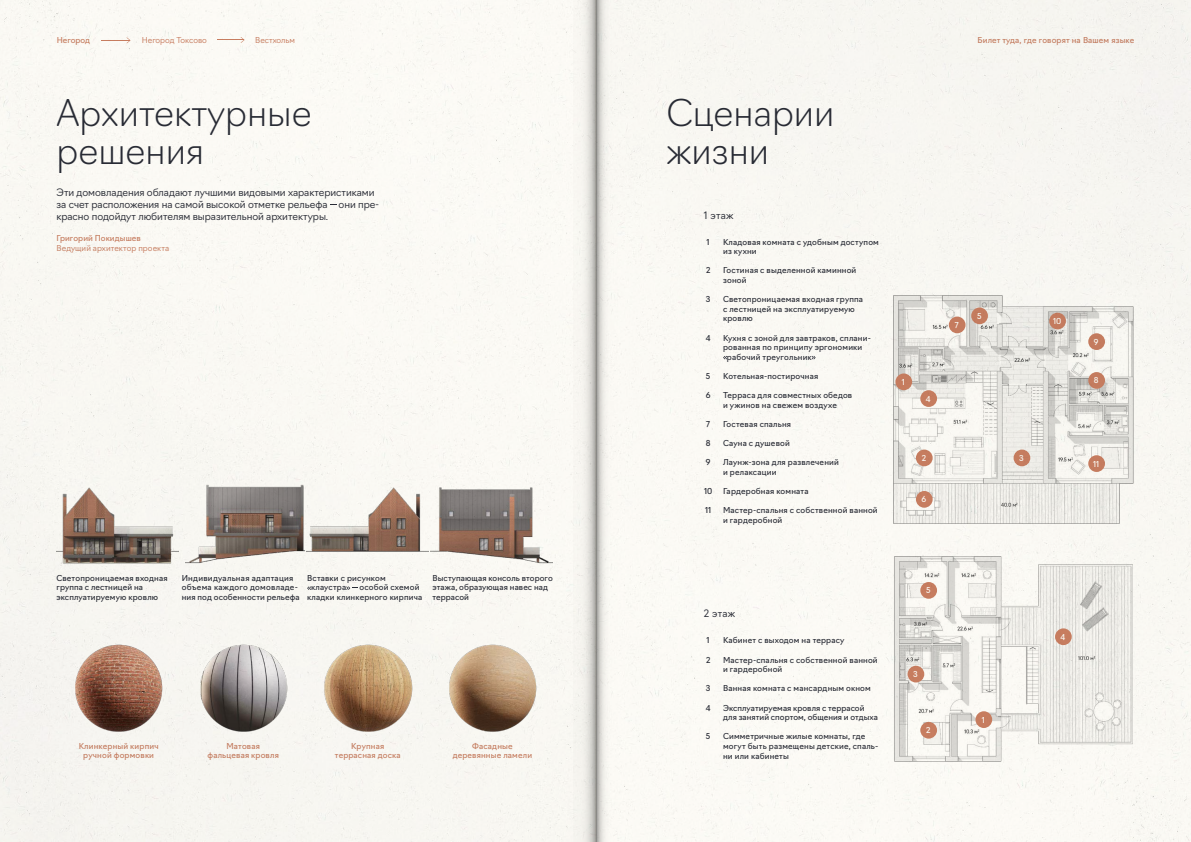
<style>
.page{position:relative;width:1191px;height:842px;background:#fff}
.page>*{position:absolute;margin:0;border:0;box-sizing:border-box;transform-origin:0 0}
.t1{font:200 36px/38px "Navigo";color:#2a2d38}
.t2{font:300 10px/12px "Navigo";letter-spacing:-.005em;color:#2a2d38}
.t3{font:8px/9.6px "Navigo";letter-spacing:.02em;color:#2a2d38}
.t4{font:8px/9.6px "Navigo";letter-spacing:.015em;color:#ca8064;text-align:center}
.t5{font:300 8px "Navigo";color:#ca8064}
.t6{font:8px "Navigo";color:#fff}
</style>
<div class="page">
<img style="left:0;top:0;width:1191px;height:842px">
<p class="t4" style="left:57px;top:34px;width:35px">Негород</p>
<p class="t5" style="left:142px;top:33px;width:67px">Негород Токсово</p>
<p class="t5" style="left:255px;top:33px;width:41px">Вестхольм</p>
<p class="t4" style="left:977px;top:34px;width:158px">Билет туда, где говорят на Вашем языке</p>
<h1 class="t1" style="left:57px;top:91px;width:257px">Архитектурные решения</h1>
<h1 class="t1" style="left:666px;top:91px;width:170px">Сценарии жизни</h1>
<p class="t2" style="left:57px;top:185px;width:324px">Эти домовладения обладают лучшими видовыми характеристиками за счет расположения на самой высокой отметке рельефа они пре&shy;красно подойдут любителям выразительной архитектуры.</p>
<p class="t4" style="left:57px;top:233px;width:86px">Григорий Покидышев</p>
<p class="t5" style="left:57px;top:242px;width:114px">Ведущий архитектор проекта</p>
<p class="t3" style="left:723px;top:236px;width:157px">Кладовая комната с удобным доступом из кухни</p>
<p class="t3" style="left:723px;top:265px;width:135px">Гостиная с выделенной каминной зоной</p>
<p class="t3" style="left:723px;top:294px;width:142px">Светопроницаемая входная группа с лестницей на эксплуатируемую кровлю</p>
<p class="t3" style="left:723px;top:332px;width:149px">Кухня с зоной для завтраков, сплани-</p>
<p class="t3" style="left:723px;top:342px;width:141px">рованная по принципу эргономики</p>
<p class="t3" style="left:727px;top:351px;width:86px">рабочий треугольник</p>
<p class="t3" style="left:723px;top:371px;width:97px">Котельная-постирочная</p>
<p class="t3" style="left:723px;top:390px;width:131px">Терраса для совместных обедов и ужинов на свежем воздухе</p>
<p class="t3" style="left:723px;top:419px;width:70px">Гостевая спальня</p>
<p class="t3" style="left:723px;top:438px;width:68px">Сауна с душевой</p>
<p class="t3" style="left:723px;top:457px;width:117px">Лаунж-зона для развлечений и -релаксации</p>
<p class="t3" style="left:723px;top:486px;width:87px">Гардеробная комната</p>
<p class="t3" style="left:723px;top:505px;width:156px">Мастер-спальня с собственной ванной и гардеробной</p>
<p class="t2" style="left:704px;top:208px;width:31px">1 этаж</p>
<p class="t3" style="left:706px;top:236px;width:5px">1</p>
<p class="t3" style="left:706px;top:265px;width:6px">2</p>
<p class="t3" style="left:706px;top:294px;width:6px">3</p>
<p class="t3" style="left:705px;top:332px;width:6px">4</p>
<p class="t3" style="left:706px;top:371px;width:6px">5</p>
<p class="t3" style="left:706px;top:390px;width:6px">6</p>
<p class="t3" style="left:706px;top:419px;width:5px">7</p>
<p class="t3" style="left:706px;top:438px;width:6px">8</p>
<p class="t3" style="left:706px;top:457px;width:6px">9</p>
<p class="t3" style="left:704px;top:486px;width:10px">10</p>
<p class="t3" style="left:705px;top:505px;width:8px">11</p>
<p class="t3" style="left:57px;top:572px;width:113px">Светопроницаемая входная группа с лестницей на эксплуатируемую кровлю</p>
<p class="t3" style="left:311px;top:572px;width:76px;text-indent:-4px">Вставки с рисунком клаустра</p>
<p class="t3" style="left:182px;top:572px;width:119px">Индивидуальная адаптация объема каждого домовладе&shy;ния под особенности рельефа</p>
<p class="t3" style="left:432px;top:572px;width:122px">Выступающая консоль второго этажа, образующая навес над террасой</p>
<p class="t3" style="left:307px;top:582px;width:117px;text-indent:52px">особой схемой кладки клинкерного кирпича</p>
<p class="t4" style="left:207px;top:740px;width:73px">Матовая фальцевая кровля</p>
<p class="t4" style="left:453px;top:740px;width:81px">Фасадные деревянные ламели</p>
<p class="t4" style="left:79px;top:740px;width:81px">Клинкерный кирпич ручной формовки</p>
<p class="t4" style="left:335px;top:740px;width:67px">Крупная террасная доска</p>
<p class="t2" style="left:704px;top:607px;width:33px">2 этаж</p>
<p class="t3" style="left:706px;top:635px;width:5px">1</p>
<p class="t3" style="left:706px;top:654px;width:6px">2</p>
<p class="t3" style="left:706px;top:683px;width:6px">3</p>
<p class="t3" style="left:706px;top:702px;width:6px">4</p>
<p class="t3" style="left:706px;top:731px;width:6px">5</p>
<p class="t3" style="left:723px;top:635px;width:123px">Кабинет с выходом на террасу</p>
<p class="t3" style="left:723px;top:654px;width:156px">Мастер-спальня с собственной ванной и гардеробной</p>
<p class="t3" style="left:723px;top:683px;width:149px">Ванная комната с мансардным окном</p>
<p class="t3" style="left:723px;top:702px;width:156px">Эксплуатируемая кровля с террасой для занятий спортом, общения и отдыха</p>
<p class="t3" style="left:723px;top:731px;width:157px">Симметричные жилые комнаты, где могут быть размещены детские, спаль&shy;ни или кабинеты</p>
<p class="t6" style="left:902px;top:376px;width:5px">1</p>
<p class="t6" style="left:926px;top:392px;width:6px">4</p>
<p class="t6" style="left:955px;top:319px;width:5px">7</p>
<p class="t6" style="left:977px;top:310px;width:6px">5</p>
<p class="t6" style="left:921px;top:452px;width:6px">2</p>
<p class="t6" style="left:1019px;top:452px;width:6px">3</p>
<p class="t6" style="left:921px;top:493px;width:6px">6</p>
<p class="t6" style="left:926px;top:584px;width:6px">5</p>
<p class="t6" style="left:913px;top:668px;width:6px">3</p>
<p class="t6" style="left:926px;top:724px;width:6px">2</p>
<p class="t6" style="left:982px;top:713px;width:5px">1</p>
<p class="t6" style="left:1053px;top:315px;width:10px">10</p>
<p class="t6" style="left:1094px;top:335px;width:6px">9</p>
<p class="t6" style="left:1093px;top:374px;width:6px">8</p>
<p class="t6" style="left:1093px;top:457px;width:8px">11</p>
<p class="t6" style="left:1060px;top:630px;width:6px">4</p>
</div>
